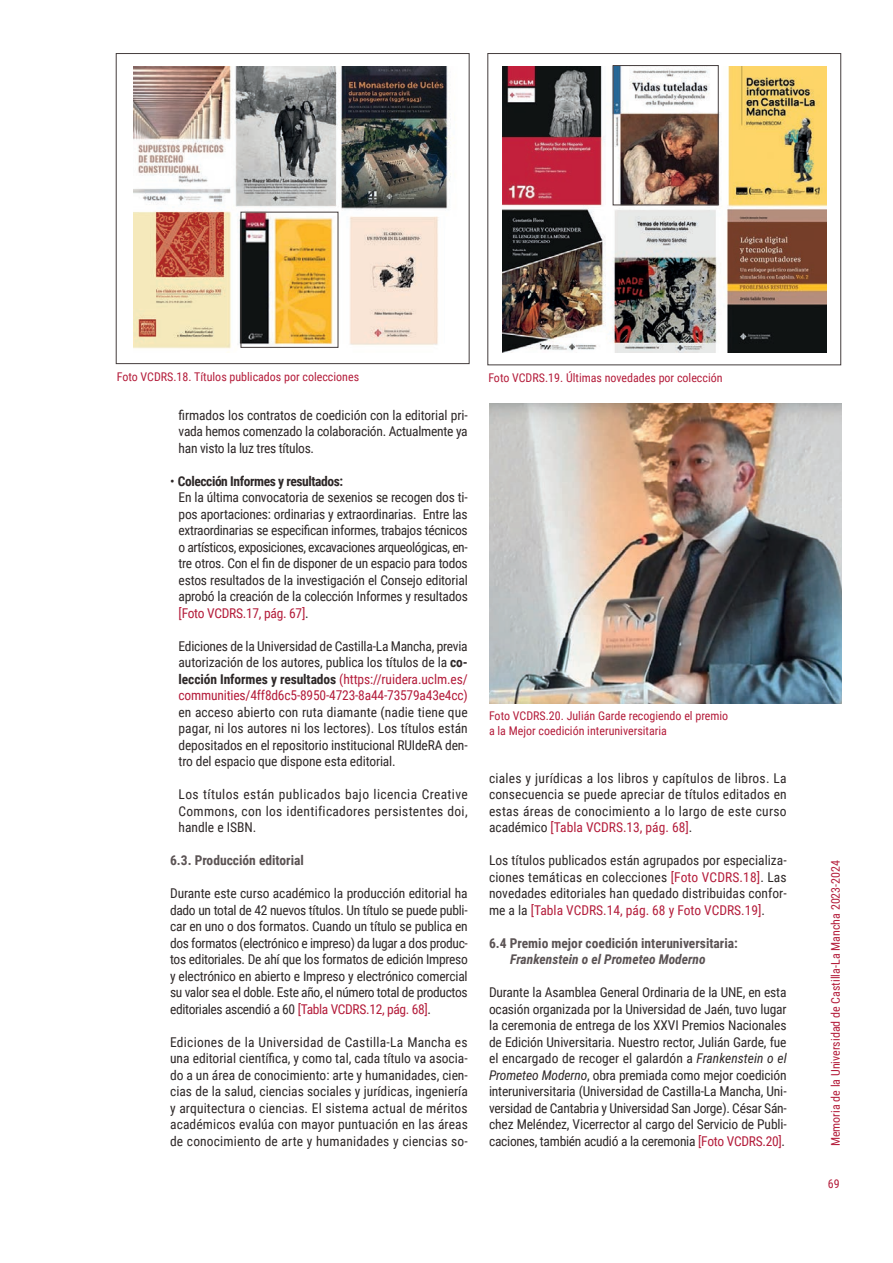
<style>
.page{position:relative;width:893px;height:1263px;background:#fff}
.page>*{position:absolute;margin:0;border:0;box-sizing:border-box;transform-origin:0 0}
.txt_corrido{font:13.5px/16.5px "Roboto Condensed";letter-spacing:-.01em;color:#2e2828;text-align:justify}
.txt_corrido-2{font:700 13.5px/16.5px "Roboto Condensed";color:#5b5354}
.txt_corrido-3{font:700 13.5px "Roboto Condensed";letter-spacing:-.03em;color:#2e2828}
.txt_corrido-4{font:12px "Roboto Condensed";color:#b41d3b}
.s1{font-weight:400}
.s2{color:#b41d3b}
.s3{font-weight:700}
.s4{font-style:italic}
</style>
<div class="page">
<img style="left:134px;top:67px;width:319px;height:282px">
<div style="left:116px;top:53px;width:353px;height:311px;border:1px solid #443d3d"></div>
<div style="left:241px;top:212px;width:97px;height:136px;border:1px solid #443d3d"></div>
<img style="left:502px;top:66px;width:324px;height:286px">
<div style="left:487px;top:53px;width:354px;height:312px;border:1px solid #443d3d"></div>
<div style="left:613px;top:65px;width:106px;height:140px;border:1px solid #443d3d"></div>
<img style="left:489px;top:403px;width:352px;height:301px">
<p class="txt_corrido-4" style="left:117px;top:368px;width:244px">Foto VCDRS.18. Títulos publicados por colecciones</p>
<p class="txt_corrido-4" style="left:488px;top:369px;width:236px">Foto VCDRS.19. Últimas novedades por colección</p>
<p class="txt_corrido" style="left:179px;top:406px;width:291px">firmados los contratos de coedición con la editorial pri&shy;vada hemos comenzado la colaboración. Actualmente ya han visto la luz tres títulos.</p>
<p class="txt_corrido-3" style="left:170px;top:472px;width:175px"><span class="s1">•</span> Colección Informes y resultados:</p>
<p class="txt_corrido" style="left:179px;top:489px;width:291px">En la última convocatoria de sexenios se recogen dos ti&shy;pos aportaciones: ordinarias y extraordinarias. Entre las extraordinarias se especifican informes, trabajos técnicos o artísticos, exposiciones, excavaciones arqueológicas, en&shy;tre otros. Con el fin de disponer de un espacio para todos estos resultados de la investigación el Consejo editorial aprobó la creación de la colección Informes y resultados <span class="s2">[Foto VCDRS.17, pág. 67]</span>.</p>
<p class="txt_corrido" style="left:179px;top:637px;width:291px">Ediciones de la Universidad de Castilla-La Mancha, previa autorización de los autores, publica los títulos de la <span class="s3">co&shy;lección Informes y resultados</span> <span class="s2">(https://ruidera.uclm.es/ communities/4ff8d6c5-8950-4723-8a44-73579a43e4cc) </span>en acceso abierto con ruta diamante (nadie tiene que pagar, ni los autores ni los lectores). Los títulos están depositados en el repositorio institucional RUIdeRA den&shy;tro del espacio que dispone esta editorial.</p>
<p class="txt_corrido" style="left:179px;top:786px;width:291px">Los títulos están publicados bajo licencia Creative Commons, con los identificadores persistentes doi, handle e ISBN.</p>
<p class="txt_corrido-2" style="left:170px;top:852px;width:135px">6.3. Producción editorial</p>
<p class="txt_corrido" style="left:170px;top:885px;width:299px">Durante este curso académico la producción editorial ha dado un total de 42 nuevos títulos. Un título se puede publi&shy;car en uno o dos formatos. Cuando un título se publica en dos formatos (electrónico e impreso) da lugar a dos produc&shy;tos editoriales. De ahí que los formatos de edición Impreso y electrónico en abierto e Impreso y electrónico comercial su valor sea el doble. Este año, el número total de productos editoriales ascendió a 60 <span class="s2">[Tabla VCDRS.12, pág. 68]</span>.</p>
<p class="txt_corrido" style="left:170px;top:1033px;width:299px">Ediciones de la Universidad de Castilla-La Mancha es una editorial científica, y como tal, cada título va asocia&shy;do a un área de conocimiento: arte y humanidades, cien&shy;cias de la salud, ciencias sociales y jurídicas, ingeniería y arquitectura o ciencias. El sistema actual de méritos académicos evalúa con mayor puntuación en las áreas de conocimiento de arte y humanidades y ciencias so-</p>
<p class="txt_corrido-4" style="left:489px;top:708px;width:241px">Foto VCDRS.20. Julián Garde recogiendo el premio</p>
<p class="txt_corrido-4" style="left:489px;top:723px;width:179px">a la Mejor coedición interuniversitaria</p>
<p class="txt_corrido" style="left:489px;top:769px;width:299px">ciales y jurídicas a los libros y capítulos de libros. La consecuencia se puede apreciar de títulos editados en estas áreas de conocimiento a lo largo de este curso académico <span class="s2">[Tabla VCDRS.13, pág. 68]</span>.</p>
<p class="txt_corrido" style="left:489px;top:852px;width:299px">Los títulos publicados están agrupados por especializa&shy;ciones temáticas en colecciones <span class="s2">[Foto VCDRS.18]</span>. Las novedades editoriales han quedado distribuidas confor&shy;me a la <span class="s2">[Tabla VCDRS.14, pág. 68 y Foto VCDRS.19]</span>.</p>
<p class="txt_corrido-2" style="left:510px;top:934px;width:229px;text-indent:-21px">6.4 Premio mejor coedición interuniversitaria:<br><span class="s4">Frankenstein o el Prometeo Moderno</span></p>
<p class="txt_corrido" style="left:489px;top:984px;width:299px">Durante la Asamblea General Ordinaria de la UNE, en esta ocasión organizada por la Universidad de Jaén, tuvo lugar la ceremonia de entrega de los XXVI Premios Nacionales de Edición Universitaria. Nuestro rector, Julián Garde, fue el encargado de recoger el galardón a <span class="s4">Frankenstein o el Prometeo Moderno</span>, obra premiada como mejor coedición interuniversitaria (Universidad de Castilla-La Mancha, Uni&shy;versidad de Cantabria y Universidad San Jorge). César Sán&shy;chez Meléndez, Vicerrector al cargo del Servicio de Publi&shy;caciones, también acudió a la ceremonia <span class="s2">[Foto VCDRS.20]</span>.</p>
<p class="txt_corrido-4" style="left:827px;top:1146px;width:288px;rotate:-90deg">Memoria de la Universidad de Castilla-La Mancha 2023-2024</p>
<p class="txt_corrido-4" style="left:828px;top:1175px;width:13px">69</p>
</div>
